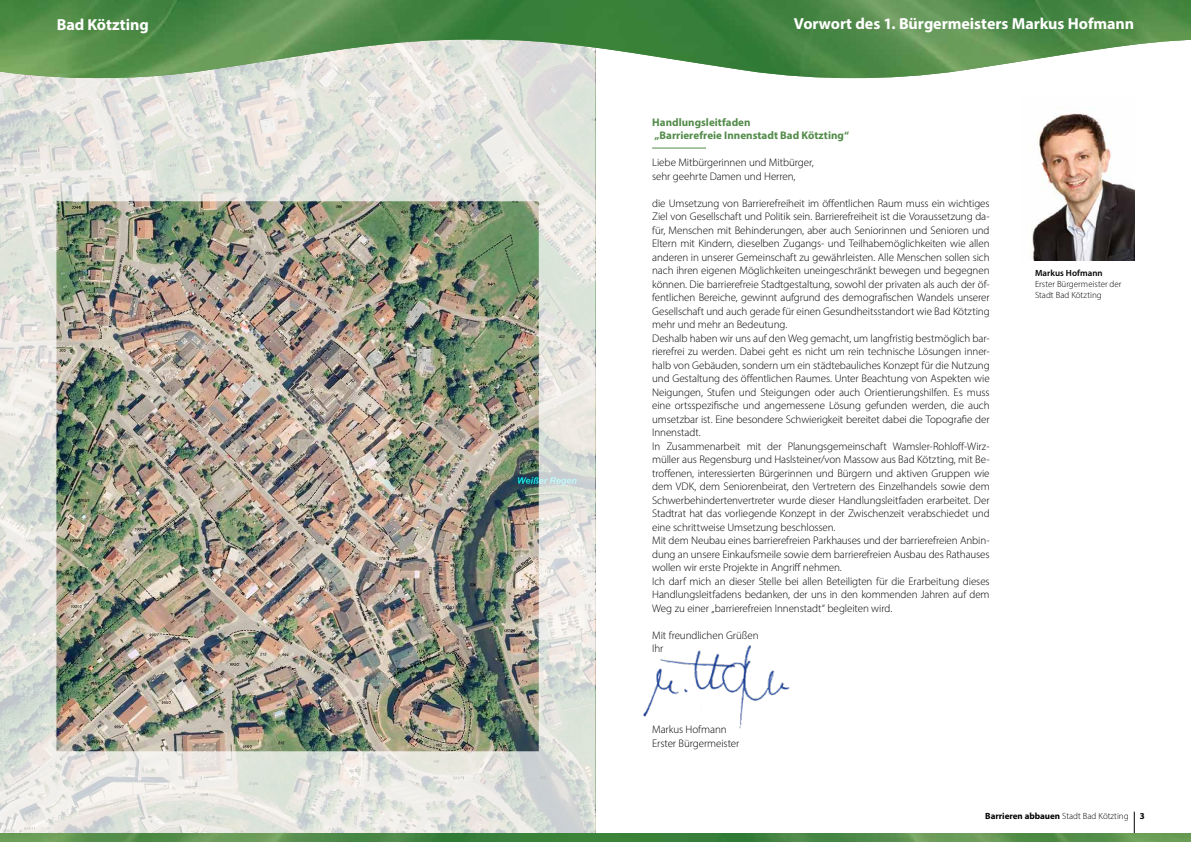
<style>
.page{position:relative;width:1191px;height:842px;background:#fff}
.page>*{position:absolute;margin:0;border:0;box-sizing:border-box;transform-origin:0 0}
.t1{font:700 16px "Myriad Pro";letter-spacing:-.005em;color:#fff}
.t2{font:300 11px/13.5px "Myriad Pro";letter-spacing:-.01em;color:#000}
.t3{font:700 11px/13.5px "Myriad Pro";color:#528b49}
.t4{font:300 9px/10.8px "Myriad Pro";color:#000}
.t5{font:700 9px "Myriad Pro";color:#000}
.t6{font:600 9px "Myriad Pro";letter-spacing:.005em;color:#000}
.s1{font-weight:300}
</style>
<div class="page">
<img style="left:0;top:85px;width:595px;height:748px">
<hr style="left:1134px;top:812px;width:1px;height:30px;background:#000">
<img style="left:0;top:833px;width:1191px;height:9px">
<svg style="left:0;top:79px;width:596px;height:6px;background:#e3e4de"></svg>
<img style="left:0;top:0;width:1191px;height:79px">
<img style="left:1032px;top:113px;width:102px;height:147px">
<hr style="left:652px;top:148px;width:54px;height:1px;background:#528b49">
<img style="left:643px;top:645px;width:147px;height:84px">
<h1 class="t1" style="left:57px;top:14px;width:93px">Bad Kötzting</h1>
<h1 class="t1" style="left:794px;top:13px;width:342px">Vorwort des 1. Bürgermeisters Markus Hofmann</h1>
<p class="t3" style="left:652px;top:115px;width:198px">Handlungsleitfaden<br>„Barrierefreie Innenstadt Bad Kötzting“</p>
<p class="t2" style="left:652px;top:156px;width:163px">Liebe Mitbürgerinnen und Mitbürger, sehr geehrte Damen und Herren,</p>
<p class="t2" style="left:652px;top:196px;width:339px">die Umsetzung von Barrierefreiheit im öffentlichen Raum muss ein wichtiges Ziel von Gesellschaft und Politik sein. Barrierefreiheit ist die Voraussetzung da&shy;für, Menschen mit Behinderungen, aber auch Seniorinnen und Senioren und Eltern mit Kindern, dieselben Zugangs- und Teilhabemöglichkeiten wie allen anderen in unserer Gemeinschaft zu gewährleisten. Alle Menschen sollen sich nach ihren eigenen Möglichkeiten uneingeschränkt bewegen und begegnen können. Die barrierefreie Stadtgestaltung, sowohl der privaten als auch der öf&shy;fentlichen Bereiche, gewinnt aufgrund des demografischen Wandels unserer Gesellschaft und auch gerade für einen Gesundheitsstandort wie Bad Kötzting mehr und mehr an Bedeutung.<br>Deshalb haben wir uns auf den Weg gemacht, um langfristig bestmöglich bar&shy;rierefrei zu werden. Dabei geht es nicht um rein technische Lösungen inner&shy;halb von Gebäuden, sondern um ein städtebauliches Konzept für die Nutzung und Gestaltung des öffentlichen Raumes. Unter Beachtung von Aspekten wie Neigungen, Stufen und Steigungen oder auch Orientierungshilfen. Es muss eine ortsspezifische und angemessene Lösung gefunden werden, die auch umsetzbar ist. Eine besondere Schwierigkeit bereitet dabei die Topografie der Innenstadt.<br>In Zusammenarbeit mit der Planungsgemeinschaft Wamsler-Rohloff-Wirz&shy;müller aus Regensburg und Haslsteiner/von Massow aus Bad Kötzting, mit Be&shy;troffenen, interessierten Bürgerinnen und Bürgern und aktiven Gruppen wie dem VDK, dem Seniorenbeirat, den Vertretern des Einzelhandels sowie dem Schwerbehindertenvertreter wurde dieser Handlungsleitfaden erarbeitet. Der Stadtrat hat das vorliegende Konzept in der Zwischenzeit verabschiedet und eine schrittweise Umsetzung beschlossen.<br>Mit dem Neubau eines barrierefreien Parkhauses und der barrierefreien Anbin&shy;dung an unsere Einkaufsmeile sowie dem barrierefreien Ausbau des Rathauses wollen wir erste Projekte in Angriff nehmen.<br>Ich darf mich an dieser Stelle bei allen Beteiligten für die Erarbeitung dieses Handlungsleitfadens bedanken, der uns in den kommenden Jahren auf dem Weg zu einer „barrierefreien Innenstadt“ begleiten wird.</p>
<p class="t2" style="left:652px;top:628px;width:108px">Mit freundlichen Grüßen<br>Ihr</p>
<p class="t2" style="left:652px;top:722px;width:89px">Markus Hofmann<br>Erster Bürgermeister</p>
<p class="t6" style="left:1035px;top:267px;width:69px">Markus Hofmann</p>
<p class="t4" style="left:1035px;top:278px;width:88px">Erster Bürgermeister der<br>Stadt Bad Kötzting</p>
<p class="t5" style="left:985px;top:810px;width:145px">Barrieren abbauen <span class="s1">Stadt Bad Kötzting</span></p>
<p class="t5" style="left:1140px;top:810px;width:6px">3</p>
</div>
